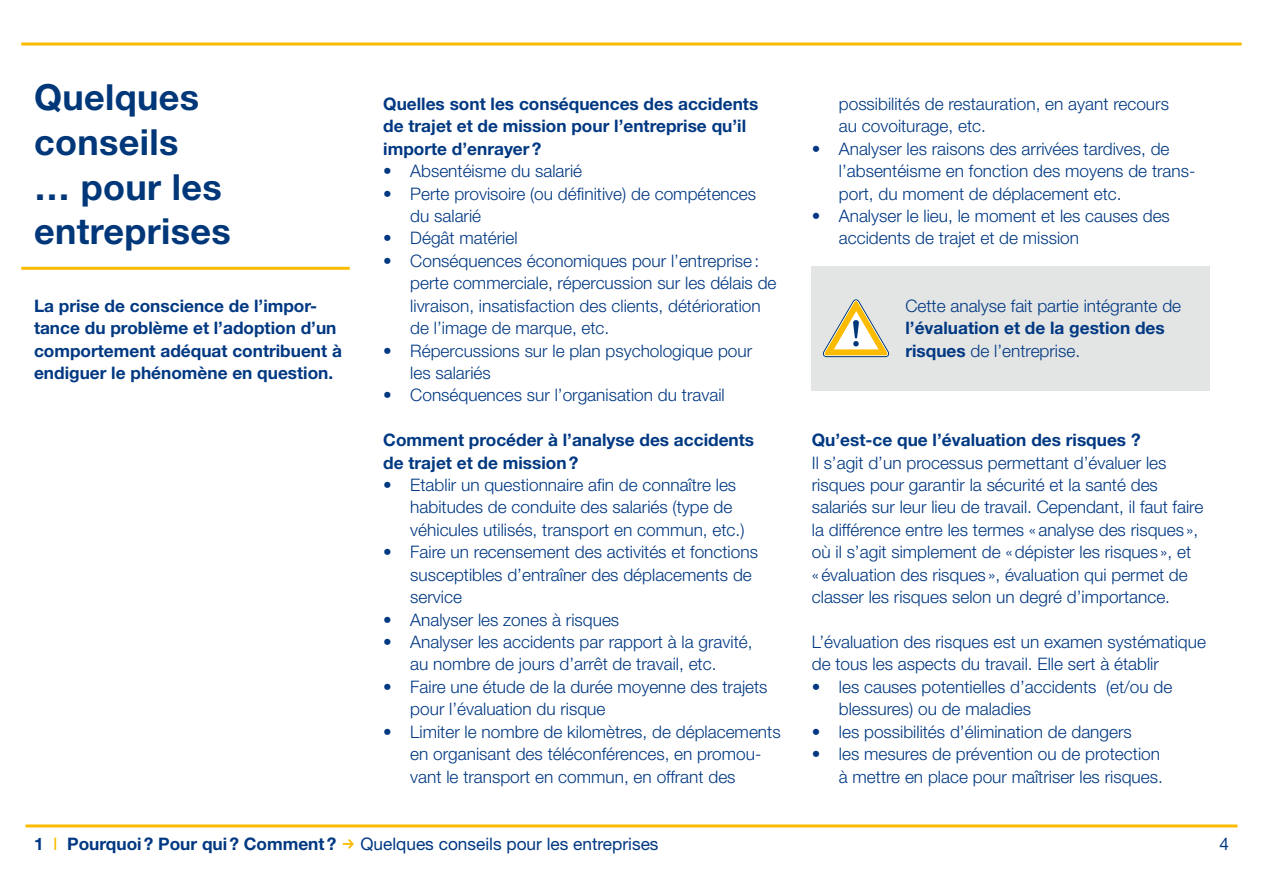
<style>
.page{position:relative;width:1263px;height:893px;background:#fff}
.page>*{position:absolute;margin:0;border:0;box-sizing:border-box;transform-origin:0 0}
.t1{font:700 36px/44.8px "Helvetica Neue LT Std";letter-spacing:.01em;color:#003779}
.t2{font:300 17.25px/22.5px "Helvetica Neue LT Std";color:#003882}
.t3{font:700 17.25px/22.5px "Helvetica Neue LT Std";color:#003882}
.t4{font:17.25px "Helvetica Neue LT Std";color:#003882}
.s1{font-weight:300}
.s2{font-weight:400;color:#fabb00}
</style>
<div class="page">
<hr style="left:26px;top:824px;width:1211px;height:3px;background:#fabb00">
<div style="left:811px;top:267px;width:399px;height:124px;background:#e3e4e4"></div>
<svg style="left:822px;top:299px;width:68px;height:58px"></svg>
<hr style="left:21px;top:267px;width:329px;height:3px;background:#fabb00">
<hr style="left:21px;top:43px;width:1221px;height:3px;background:#fabb00">
<h1 class="t1" style="left:34px;top:74px;width:198px">Quelques conseils<br>… pour les entreprises</h1>
<p class="t3" style="left:34px;top:294px;width:309px">La prise de conscience de l’impor&shy;tance du problème et l’adoption d’un comportement adéquat contribuent à endiguer le phénomène en question.</p>
<p class="t3" style="left:383px;top:92px;width:376px">Quelles sont les conséquences des accidents de trajet et de mission pour l’entreprise qu’il importe d’enrayer?</p>
<p class="t2" style="left:383px;top:159px;width:200px">• Absentéisme du salarié</p>
<p class="t2" style="left:410px;top:182px;width:347px;text-indent:-27px">• Perte provisoire (ou définitive) de compétences du salarié</p>
<p class="t2" style="left:383px;top:227px;width:136px">• Dégât matériel</p>
<p class="t2" style="left:410px;top:249px;width:368px;text-indent:-27px">• Conséquences économiques pour l’entreprise: perte commerciale, répercussion sur les délais de livraison, insatisfaction des clients, détérioration de l’image de marque, etc.</p>
<p class="t2" style="left:410px;top:339px;width:343px;text-indent:-27px">• Répercussions sur le plan psychologique pour les salariés</p>
<p class="t2" style="left:383px;top:384px;width:343px">• Conséquences sur l’organisation du travail</p>
<p class="t3" style="left:383px;top:428px;width:372px">Comment procéder à l’analyse des accidents de trajet et de mission?</p>
<p class="t2" style="left:410px;top:473px;width:336px;text-indent:-27px">• Etablir un questionnaire afin de connaître les habitudes de conduite des salariés (type de véhicules utilisés, transport en commun, etc.)</p>
<p class="t2" style="left:410px;top:541px;width:349px;text-indent:-27px">• Faire un recensement des activités et fonctions susceptibles d’entraîner des déplacements de service</p>
<p class="t2" style="left:383px;top:608px;width:237px">• Analyser les zones à risques</p>
<p class="t2" style="left:383px;top:630px;width:371px;text-align:center">• Analyser les accidents par rapport à la gravité, au nombre de jours d’arrêt de travail, etc.</p>
<p class="t2" style="left:410px;top:675px;width:359px;text-indent:-27px">• Faire une étude de la durée moyenne des trajets pour l’évaluation du risque</p>
<p class="t2" style="left:410px;top:720px;width:372px;text-indent:-27px">• Limiter le nombre de kilomètres, de déplacements en organisant des téléconférences, en promou&shy;vant le transport en commun, en offrant des</p>
<p class="t2" style="left:839px;top:92px;width:332px">possibilités de restauration, en ayant recours au covoiturage, etc.</p>
<p class="t2" style="left:839px;top:137px;width:358px;text-indent:-27px">• Analyser les raisons des arrivées tardives, de l’absentéisme en fonction des moyens de trans&shy;port, du moment de déplacement etc.</p>
<p class="t2" style="left:839px;top:204px;width:333px;text-indent:-27px">• Analyser le lieu, le moment et les causes des accidents de trajet et de mission</p>
<p class="t2" style="left:905px;top:294px;width:277px">Cette analyse fait partie intégrante de</p>
<p class="t3" style="left:905px;top:316px;width:261px">l’évaluation et de la gestion des risques <span class="s1">de l’entreprise.</span></p>
<p class="t3" style="left:812px;top:428px;width:330px">Qu’est-ce que l’évaluation des risques ?</p>
<p class="t2" style="left:812px;top:451px;width:393px">Il s’agit d’un processus permettant d’évaluer les risques pour garantir la sécurité et la santé des salariés sur leur lieu de travail. Cependant, il faut faire la différence entre les termes «analyse des risques », où il s’agit simplement de «dépister les risques », et «évaluation des risques », évaluation qui permet de classer les risques selon un degré d’importance.</p>
<p class="t2" style="left:812px;top:630px;width:396px">L’évaluation des risques est un examen systématique de tous les aspects du travail. Elle sert à établir</p>
<p class="t2" style="left:839px;top:675px;width:335px;text-indent:-27px">• les causes potentielles d’accidents (et/ou de blessures) ou de maladies</p>
<p class="t2" style="left:812px;top:720px;width:321px">• les possibilités d’élimination de dangers</p>
<p class="t2" style="left:812px;top:742px;width:352px;text-align:right">• les mesures de prévention ou de protection à mettre en place pour maîtriser les risques.</p>
<p class="t3" style="left:34px;top:832px;width:304px">1 <span class="s2">I</span> Pourquoi? Pour qui? Comment?</p>
<p class="t4" style="left:360px;top:833px;width:300px">Quelques conseils pour les entreprises</p>
<p class="t4" style="left:1219px;top:833px;width:11px">4</p>
</div>
